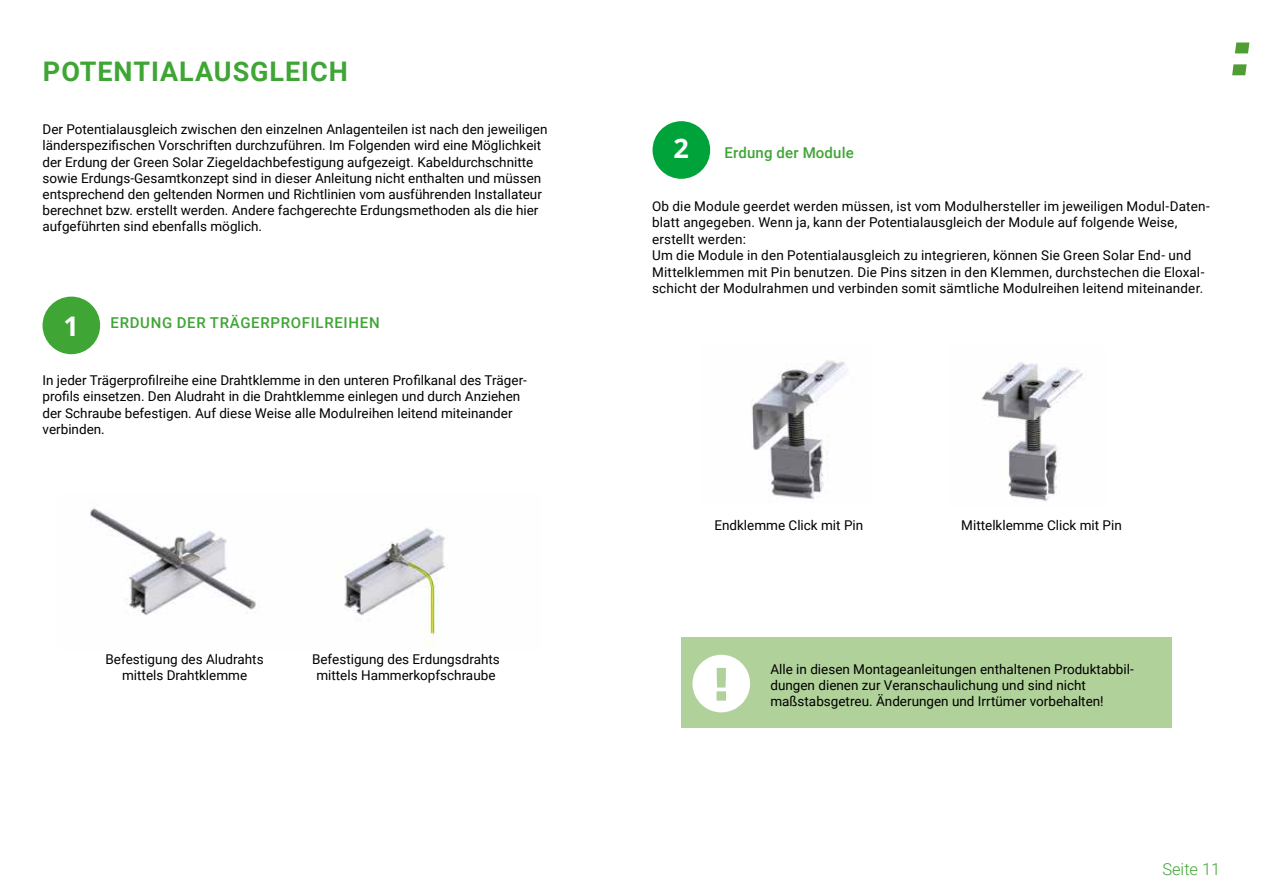
<style>
.page{position:relative;width:1263px;height:893px;background:#fff}
.page>*{position:absolute;margin:0;border:0;box-sizing:border-box;transform-origin:0 0}
.t1{font:700 27px "Roboto";letter-spacing:.035em;color:#3fa535}
.t2{font:700 27px "Open Sans";color:#fff}
.t3{font:300 16.5px "Roboto";color:#3fa535}
.t4{font:500 15px "Roboto";letter-spacing:.045em;color:#3fa535}
.t5{font:500 15px "Roboto";letter-spacing:.01em;color:#3fa535}
.t6{font:13.5px/16.2px "Roboto";color:#000}
</style>
<div class="page">
<svg style="left:1235px;top:43px;width:14px;height:10px"></svg>
<svg style="left:1232px;top:64px;width:14px;height:11px"></svg>
<img style="left:751px;top:360px;width:97px;height:140px">
<img style="left:981px;top:362px;width:102px;height:139px">
<img style="left:344px;top:528px;width:104px;height:119px">
<img style="left:90px;top:506px;width:166px;height:109px">
<div style="left:681px;top:638px;width:491px;height:90px;background:#b0d199"></div>
<svg style="left:692px;top:654px;width:58px;height:59px"></svg>
<div style="left:42px;top:296px;width:58px;height:58px;background:#3fa535;border-radius:50%"></div>
<div style="left:652px;top:121px;width:58px;height:58px;background:#00a23a;border-radius:50%"></div>
<h1 class="t1" style="left:43px;top:59px;width:306px">POTENTIALAUSGLEICH</h1>
<p class="t6" style="left:43px;top:121px;width:506px">Der Potentialausgleich zwischen den einzelnen Anlagenteilen ist nach den jeweiligen länderspezifischen Vorschriften durchzuführen. Im Folgenden wird eine Möglichkeit der Erdung der Green Solar Ziegeldachbefestigung aufgezeigt. Kabeldurchschnitte sowie Erdungs-Gesamtkonzept sind in dieser Anleitung nicht enthalten und müssen entsprechend den geltenden Normen und Richtlinien vom ausführenden Installateur berechnet bzw. erstellt werden. Andere fachgerechte Erdungsmethoden als die hier aufgeführten sind ebenfalls möglich.</p>
<h1 class="t2" style="left:64px;top:311px;width:17px">1</h1>
<p class="t4" style="left:111px;top:317px;width:271px">ERDUNG DER TRÄGERPROFILREIHEN</p>
<p class="t6" style="left:43px;top:372px;width:486px">In jeder Trägerprofilreihe eine Drahtklemme in den unteren Profilkanal des Träger&shy;profils einsetzen. Den Aludraht in die Drahtklemme einlegen und durch Anziehen der Schraube befestigen. Auf diese Weise alle Modulreihen leitend miteinander verbinden.</p>
<p class="t6" style="left:106px;top:652px;width:160px;text-align:center">Befestigung des Aludrahts mittels Drahtklemme</p>
<p class="t6" style="left:312px;top:652px;width:189px;text-align:center">Befestigung des Erdungsdrahts mittels Hammerkopfschraube</p>
<h1 class="t2" style="left:674px;top:133px;width:17px">2</h1>
<p class="t5" style="left:724px;top:146px;width:131px">Erdung der Module</p>
<p class="t6" style="left:652px;top:197px;width:559px">Ob die Module geerdet werden müssen, ist vom Modulhersteller im jeweiligen Modul-Daten&shy;blatt angegeben. Wenn ja, kann der Potentialausgleich der Module auf folgende Weise, erstellt werden:<br>Um die Module in den Potentialausgleich zu integrieren, können Sie Green Solar End- und Mittelklemmen mit Pin benutzen. Die Pins sitzen in den Klemmen, durchstechen die Eloxal&shy;schicht der Modulrahmen und verbinden somit sämtliche Modulreihen leitend miteinander.</p>
<p class="t6" style="left:714px;top:516px;width:150px">Endklemme Click mit Pin</p>
<p class="t6" style="left:961px;top:516px;width:162px">Mittelklemme Click mit Pin</p>
<p class="t6" style="left:770px;top:662px;width:365px">Alle in diesen Montageanleitungen enthaltenen Produktabbil&shy;dungen dienen zur Veranschaulichung und sind nicht maßstabsgetreu. Änderungen und Irrtümer vorbehalten!</p>
<p class="t3" style="left:1162px;top:862px;width:60px">Seite 11</p>
</div>
